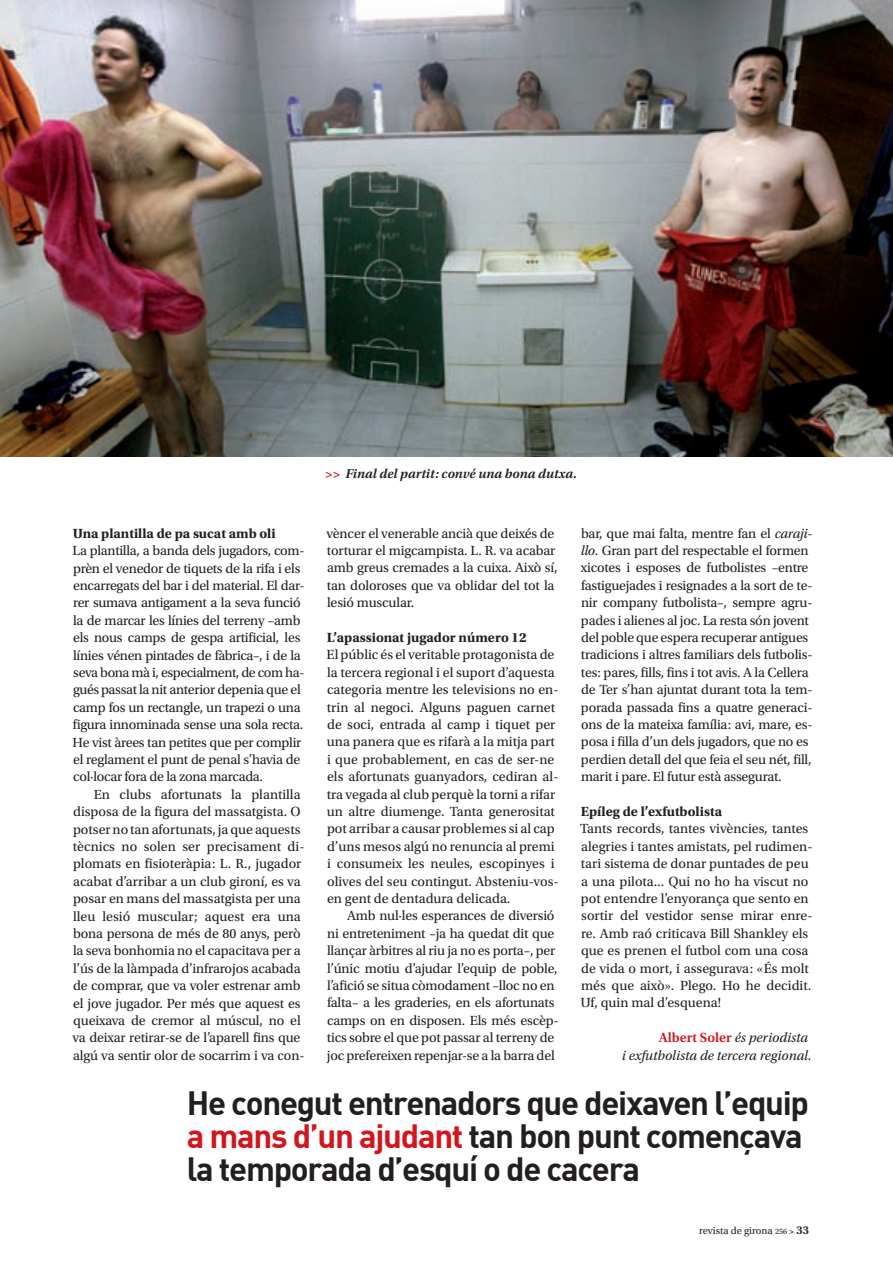
<style>
.page{position:relative;width:893px;height:1275px;background:#fff}
.page>*{position:absolute;margin:0;border:0;box-sizing:border-box;transform-origin:0 0}
.Reportatge_destacat{font:33px "DIN Bold";letter-spacing:-.04em;color:#231f20}
.t1{font:13.95px/17.4px "Utopia Std";letter-spacing:-.01em;color:#231f20}
.t2{font:700 13.95px "Utopia Std";color:#231f20}
.Seccions_Autot_petit{font:italic 13.95px "Utopia Std";color:#231f20}
.Secccions_Peus{font:italic 600 13.5px "Utopia Std";color:#231f20}
.t3{font:10.5px "Utopia Std";color:#231f20}
.s1{color:#d2161e}
.s2{font-style:italic}
.s3{font-weight:600;font-style:normal;color:#d2161e}
.s4{font-size:8.25px}
.s5{font-weight:600;font-size:9px}
.s6{font-weight:600;font-size:12px}
</style>
<div class="page">
<img style="left:0;top:0;width:892px;height:457px">
<p class="Secccions_Peus" style="left:325px;top:466px;width:253px"><span class="s1">&gt;&gt;</span> Final del partit: convé una bona dutxa.</p>
<p class="t1" style="left:326px;top:525px;width:232px">vèncer el venerable ancià que deixés de torturar el migcampista. L. R. va acabar amb greus cremades a la cuixa. Això sí, tan doloroses que va oblidar del tot la lesió muscular.</p>
<p class="t2" style="left:326px;top:629px;width:201px">L’apassionat jugador número 12</p>
<p class="t1" style="left:326px;top:646px;width:233px">El públic és el veritable protagonista de la tercera regional i el suport d’aquesta categoria mentre les televisions no en&shy;trin al negoci. Alguns paguen carnet de soci, entrada al camp i tiquet per una panera que es rifarà a la mitja part i que probablement, en cas de ser-ne els afortunats guanyadors, cediran al&shy;tra vegada al club perquè la torni a rifar un altre diumenge. Tanta generositat pot arribar a causar problemes si al cap d’uns mesos algú no renuncia al premi i consumeix les neules, escopinyes i olives del seu contingut. Absteniu-vos&shy;en gent de dentadura delicada.</p>
<p class="t1" style="left:327px;top:907px;width:233px;text-indent:20px">Amb nul·les esperances de diversió ni entreteniment –ja ha quedat dit que llançar àrbitres al riu ja no es porta–, per l’únic motiu d’ajudar l’equip de poble, l’afició se situa còmodament –lloc no en falta– a les graderies, en els afortunats camps on en disposen. Els més escèp&shy;tics sobre el que pot passar al terreny de joc prefereixen repenjar-se a la barra del</p>
<p class="t1" style="left:580px;top:525px;width:233px">bar, que mai falta, mentre fan el <span class="s2">caraji&shy;llo</span>. Gran part del respectable el formen xicotes i esposes de futbolistes –entre fastiguejades i resignades a la sort de te&shy;nir company futbolista–, sempre agru&shy;pades i alienes al joc. La resta són jovent del poble que espera recuperar antigues tradicions i altres familiars dels futbolis&shy;tes: pares, fills, fins i tot avis. A la Cellera de Ter s’han ajuntat durant tota la tem&shy;porada passada fins a quatre generaci&shy;ons de la mateixa família: avi, mare, es&shy;posa i filla d’un dels jugadors, que no es perdien detall del que feia el seu nét, fill, marit i pare. El futur està assegurat.</p>
<p class="t2" style="left:580px;top:803px;width:143px">Epíleg de l’exfutbolista</p>
<p class="t1" style="left:580px;top:820px;width:233px">Tants records, tantes vivències, tantes alegries i tantes amistats, pel rudimen&shy;tari sistema de donar puntades de peu a una pilota... Qui no ho ha viscut no pot entendre l’enyorança que sento en sortir del vestidor sense mirar enre&shy;re. Amb raó criticava Bill Shankley els que es prenen el futbol com una cosa de vida o mort, i assegurava: «És molt més que això». Plego. Ho he decidit.<br>Uf, quin mal d’esquena!</p>
<p class="Seccions_Autot_petit" style="left:658px;top:1030px;width:151px"><span class="s3">Albert Soler</span> és periodista</p>
<p class="Seccions_Autot_petit" style="left:621px;top:1047px;width:191px">i exfutbolista de tercera regional.</p>
<p class="Reportatge_destacat" style="left:187px;top:1081px;width:623px">He conegut entrenadors que deixaven l’equip</p>
<p class="Reportatge_destacat" style="left:187px;top:1114px;width:617px"><span class="s1">a mans d’un ajudant</span> tan bon punt començava</p>
<p class="Reportatge_destacat" style="left:187px;top:1147px;width:454px">la temporada d’esquí o de cacera</p>
<p class="t2" style="left:73px;top:525px;width:204px">Una plantilla de pa sucat amb oli</p>
<p class="t1" style="left:73px;top:542px;width:233px">La plantilla, a banda dels jugadors, com&shy;prèn el venedor de tiquets de la rifa i els encarregats del bar i del material. El dar&shy;rer sumava antigament a la seva funció la de marcar les línies del terreny –amb els nous camps de gespa artificial, les línies vénen pintades de fàbrica–, i de la seva bona mà i, especialment, de com ha&shy;gués passat la nit anterior depenia que el camp fos un rectangle, un trapezi o una figura innominada sense una sola recta.<br>He vist àrees tan petites que per complir el reglament el punt de penal s’havia de col·locar fora de la zona marcada.</p>
<p class="t1" style="left:72px;top:786px;width:233px;text-indent:21px">En clubs afortunats la plantilla disposa de la figura del massatgista. O potser no tan afortunats, ja que aquests tècnics no solen ser precisament di&shy;plomats en fisioteràpia: L. R., jugador acabat d’arribar a un club gironí, es va posar en mans del massatgista per una lleu lesió muscular; aquest era una bona persona de més de 80 anys, però la seva bonhomia no el capacitava per a l’ús de la làmpada d’infrarojos acabada de comprar, que va voler estrenar amb el jove jugador. Per més que aquest es queixava de cremor al múscul, no el va deixar retirar-se de l’aparell fins que algú va sentir olor de socarrim i va con-</p>
<p class="t3" style="left:698px;top:1225px;width:111px">revista de girona <span class="s4">256</span> <span class="s5">&gt;</span> <span class="s6">33</span></p>
</div>
